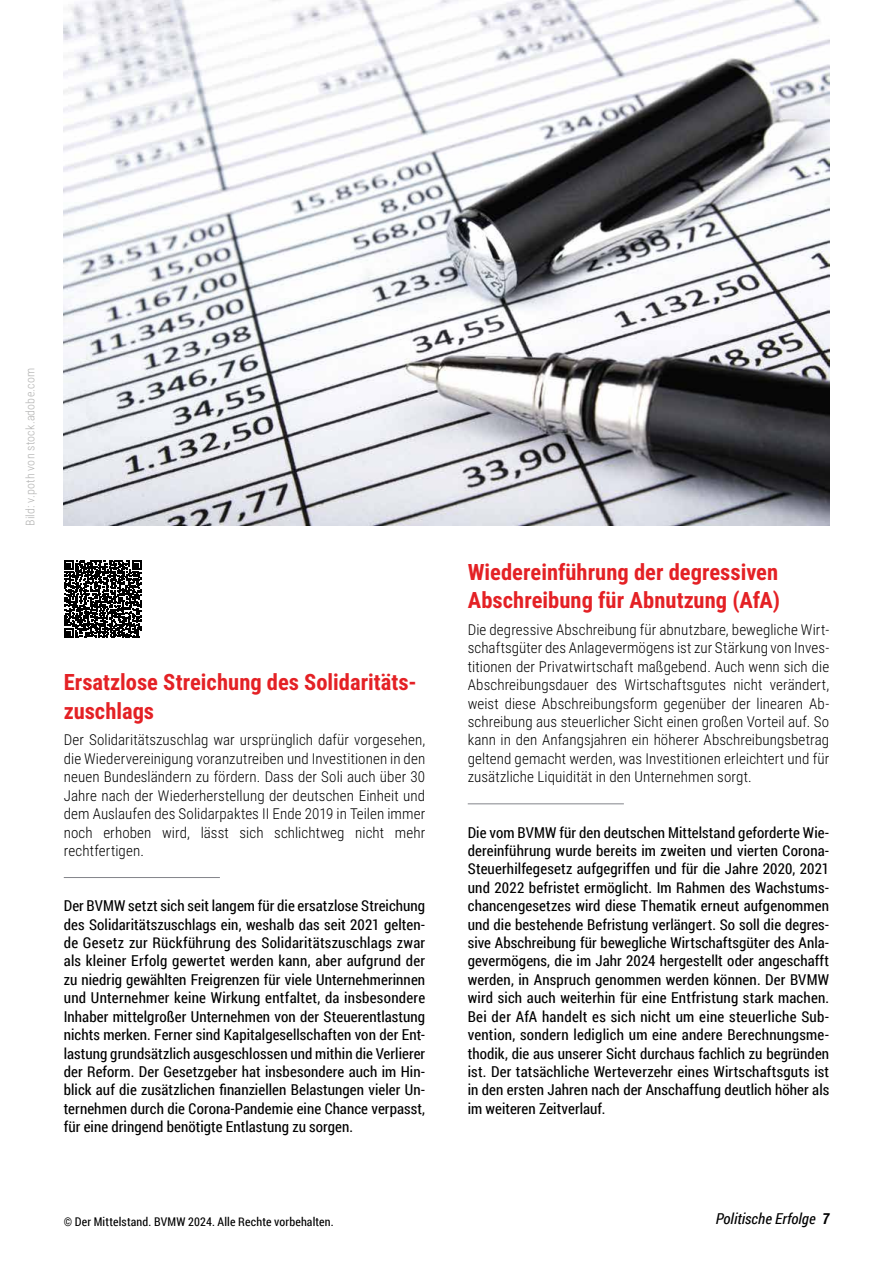
<style>
.page{position:relative;width:893px;height:1263px;background:#fff}
.page>*{position:absolute;margin:0;border:0;box-sizing:border-box;transform-origin:0 0}
.t1{font:700 22.5px/28.8px "Roboto Condensed";color:#e42125}
.t2{font:15px/18.5px "Roboto Condensed";letter-spacing:.005em;color:#000;text-align:justify}
.t3{font:300 15px/18.5px "Roboto Condensed";letter-spacing:.005em;color:#000;text-align:justify}
.t4{font:italic 15px "Roboto Condensed";letter-spacing:.005em;color:#000}
.t5{font:12px "Roboto Condensed";letter-spacing:.015em;color:#000}
.t6{font:300 12px "Roboto Condensed";letter-spacing:.015em;color:#b2b2b1}
.s1{font-weight:700}
</style>
<div class="page">
<svg style="left:64px;top:560px;width:77px;height:78px"></svg>
<hr style="left:64px;top:877px;width:156px;height:1px;background:#83848a">
<hr style="left:468px;top:803px;width:156px;height:1px;background:#83848a">
<img style="left:64px;top:0;width:765px;height:525px">
<p class="t6" style="left:22px;top:526px;width:159px;rotate:-90deg">Bild: v.poth von stock.adobe.com</p>
<h1 class="t1" style="left:64px;top:667px;width:354px">Ersatzlose Streichung des Solidaritäts&shy;zuschlags</h1>
<p class="t3" style="left:64px;top:730px;width:363px">Der Solidaritätszuschlag war ursprünglich dafür vorgesehen, die Wiedervereinigung voranzutreiben und Investitionen in den neuen Bundesländern zu fördern. Dass der Soli auch über 30<br>Jahre nach der Wiederherstellung der deutschen Einheit und dem Auslaufen des Solidarpaktes II Ende 2019 in Teilen immer noch erhoben wird, lässt sich schlichtweg nicht mehr rechtfertigen.</p>
<p class="t2" style="left:64px;top:896px;width:363px">Der BVMW setzt sich seit langem für die ersatzlose Streichung des Solidaritätszuschlags ein, weshalb das seit 2021 gelten&shy;de Gesetz zur Rückführung des Solidaritätszuschlags zwar als kleiner Erfolg gewertet werden kann, aber aufgrund der zu niedrig gewählten Freigrenzen für viele Unternehmerinnen und Unternehmer keine Wirkung entfaltet, da insbesondere Inhaber mittelgroßer Unternehmen von der Steuerentlastung nichts merken. Ferner sind Kapitalgesellschaften von der Ent&shy;lastung grundsätzlich ausgeschlossen und mithin die Verlierer der Reform. Der Gesetzgeber hat insbesondere auch im Hin&shy;blick auf die zusätzlichen finanziellen Belastungen vieler Un&shy;ternehmen durch die Corona-Pandemie eine Chance verpasst, für eine dringend benötigte Entlastung zu sorgen.</p>
<h1 class="t1" style="left:468px;top:556px;width:314px">Wiedereinführung der degressiven<br>Abschreibung für Abnutzung (AfA)</h1>
<p class="t3" style="left:468px;top:620px;width:363px">Die degressive Abschreibung für abnutzbare, bewegliche Wirt&shy;schaftsgüter des Anlagevermögens ist zur Stärkung von Inves&shy;titionen der Privatwirtschaft maßgebend. Auch wenn sich die Abschreibungsdauer des Wirtschaftsgutes nicht verändert, weist diese Abschreibungsform gegenüber der linearen Ab&shy;schreibung aus steuerlicher Sicht einen großen Vorteil auf. So kann in den Anfangsjahren ein höherer Abschreibungsbetrag geltend gemacht werden, was Investitionen erleichtert und für zusätzliche Liquidität in den Unternehmen sorgt.</p>
<p class="t2" style="left:468px;top:822px;width:363px">Die vom BVMW für den deutschen Mittelstand geforderte Wie&shy;dereinführung wurde bereits im zweiten und vierten Corona-Steuerhilfegesetz aufgegriffen und für die Jahre 2020, 2021 und 2022 befristet ermöglicht. Im Rahmen des Wachstums&shy;chancengesetzes wird diese Thematik erneut aufgenommen und die bestehende Befristung verlängert. So soll die degres&shy;sive Abschreibung für bewegliche Wirtschaftsgüter des Anla&shy;gevermögens, die im Jahr 2024 hergestellt oder angeschafft werden, in Anspruch genommen werden können. Der BVMW wird sich auch weiterhin für eine Entfristung stark machen.<br>Bei der AfA handelt es sich nicht um eine steuerliche Sub&shy;vention, sondern lediglich um eine andere Berechnungsme&shy;thodik, die aus unserer Sicht durchaus fachlich zu begründen ist. Der tatsächliche Werteverzehr eines Wirtschaftsguts ist in den ersten Jahren nach der Anschaffung deutlich höher als im weiteren Zeitverlauf.</p>
<p class="t5" style="left:64px;top:1213px;width:272px">© Der Mittelstand. BVMW 2024. Alle Rechte vorbehalten.</p>
<p class="t4" style="left:716px;top:1208px;width:115px">Politische Erfolge <span class="s1">7</span></p>
</div>
